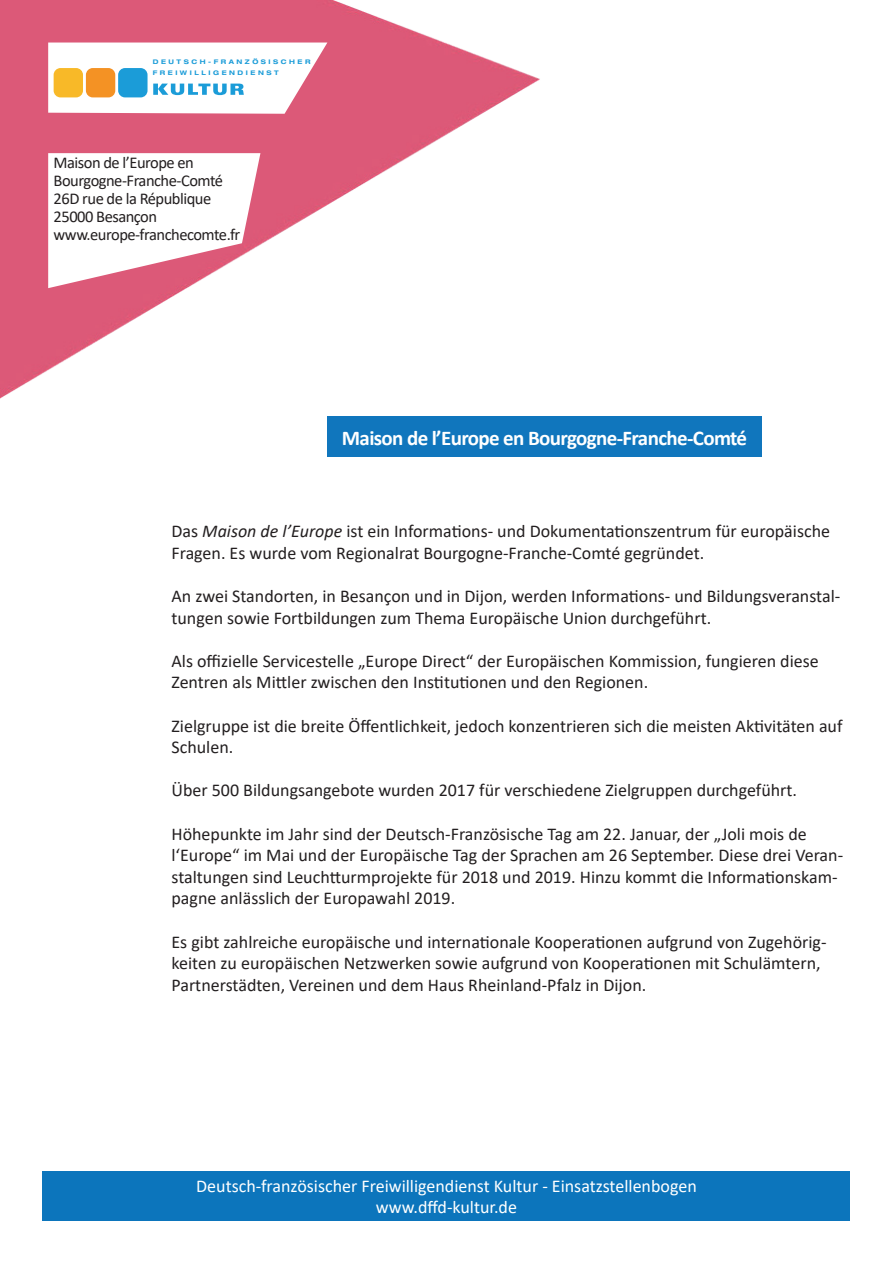
<style>
.page{position:relative;width:893px;height:1263px;background:#fff}
.page>*{position:absolute;margin:0;border:0;box-sizing:border-box;transform-origin:0 0}
.t1{font:700 21px "Calibri";letter-spacing:-.03em;color:#fff}
.t2{font:18px/21.6px "Calibri";color:#231f20}
.t3{font:18px/21.6px "Calibri";color:#fff;text-align:center}
.t4{font:16.5px/18px "Calibri";letter-spacing:-.03em;color:#231f20}
.t5{font:700 expanded 6.3px/10.1px "Helvetica Neue";letter-spacing:.4em;color:#1b9cd8}
.s1{font-style:italic}
</style>
<div class="page">
<img style="left:0;top:0;width:540px;height:399px">
<div style="left:43px;top:1171px;width:807px;height:49px;background:#0c75bc"></div>
<svg style="left:48px;top:153px;width:212px;height:135px"></svg>
<svg style="left:48px;top:43px;width:279px;height:71px"></svg>
<div style="left:54px;top:68px;width:29px;height:29px;background:#f8b928;border-radius:7px"></div>
<div style="left:86px;top:68px;width:29px;height:29px;background:#f49224;border-radius:7px"></div>
<div style="left:118px;top:68px;width:30px;height:29px;background:#1b9cd8;border-radius:7px"></div>
<div style="left:327px;top:417px;width:435px;height:40px;background:#1076bd"></div>
<p class="t5" style="left:153px;top:57px;width:159px">DEUTSCH-FRANZÖSISCHER<br>FREIWILLIGENDIENST</p>
<p class="t4" style="left:54px;top:153px;width:188px">Maison de l’Europe en<br>Bourgogne-Franche-Comté<br>26D rue de la République<br>25000 Besançon www.europe-franchecomte.fr</p>
<p class="t1" style="left:342px;top:423px;width:407px">Maison de l’Europe en Bourgogne-Franche-Comté</p>
<p class="t2" style="left:171px;top:520px;width:660px">Das <span class="s1">Maison de l’Europe</span> ist ein Informations- und Dokumentationszentrum für europäische<br>Fragen. Es wurde vom Regionalrat Bourgogne-Franche-Comté gegründet.</p>
<p class="t2" style="left:171px;top:585px;width:670px">An zwei Standorten, in Besançon und in Dijon, werden Informations- und Bildungsveranstal&shy;tungen sowie Fortbildungen zum Thema Europäische Union durchgeführt.</p>
<p class="t2" style="left:171px;top:649px;width:649px">Als offizielle Servicestelle „Europe Direct“ der Europäischen Kommission, fungieren diese<br>Zentren als Mittler zwischen den Institutionen und den Regionen.</p>
<p class="t2" style="left:171px;top:714px;width:672px">Zielgruppe ist die breite Öffentlichkeit, jedoch konzentrieren sich die meisten Aktivitäten auf<br>Schulen.</p>
<p class="t2" style="left:171px;top:779px;width:627px">Über 500 Bildungsangebote wurden 2017 für verschiedene Zielgruppen durchgeführt.</p>
<p class="t2" style="left:171px;top:822px;width:673px">Höhepunkte im Jahr sind der Deutsch-Französische Tag am 22. Januar, der „Joli mois de l‘Europe“ im Mai und der Europäische Tag der Sprachen am 26 September. Diese drei Veran&shy;staltungen sind Leuchtturmprojekte für 2018 und 2019. Hinzu kommt die Informationskam&shy;pagne anlässlich der Europawahl 2019.</p>
<p class="t2" style="left:171px;top:930px;width:657px">Es gibt zahlreiche europäische und internationale Kooperationen aufgrund von Zugehörig&shy;keiten zu europäischen Netzwerken sowie aufgrund von Kooperationen mit Schulämtern,<br>Partnerstädten, Vereinen und dem Haus Rheinland-Pfalz in Dijon.</p>
<p class="t3" style="left:196px;top:1174px;width:502px">Deutsch-französischer Freiwilligendienst Kultur - Einsatzstellenbogen www.dffd-kultur.de</p>
</div>
